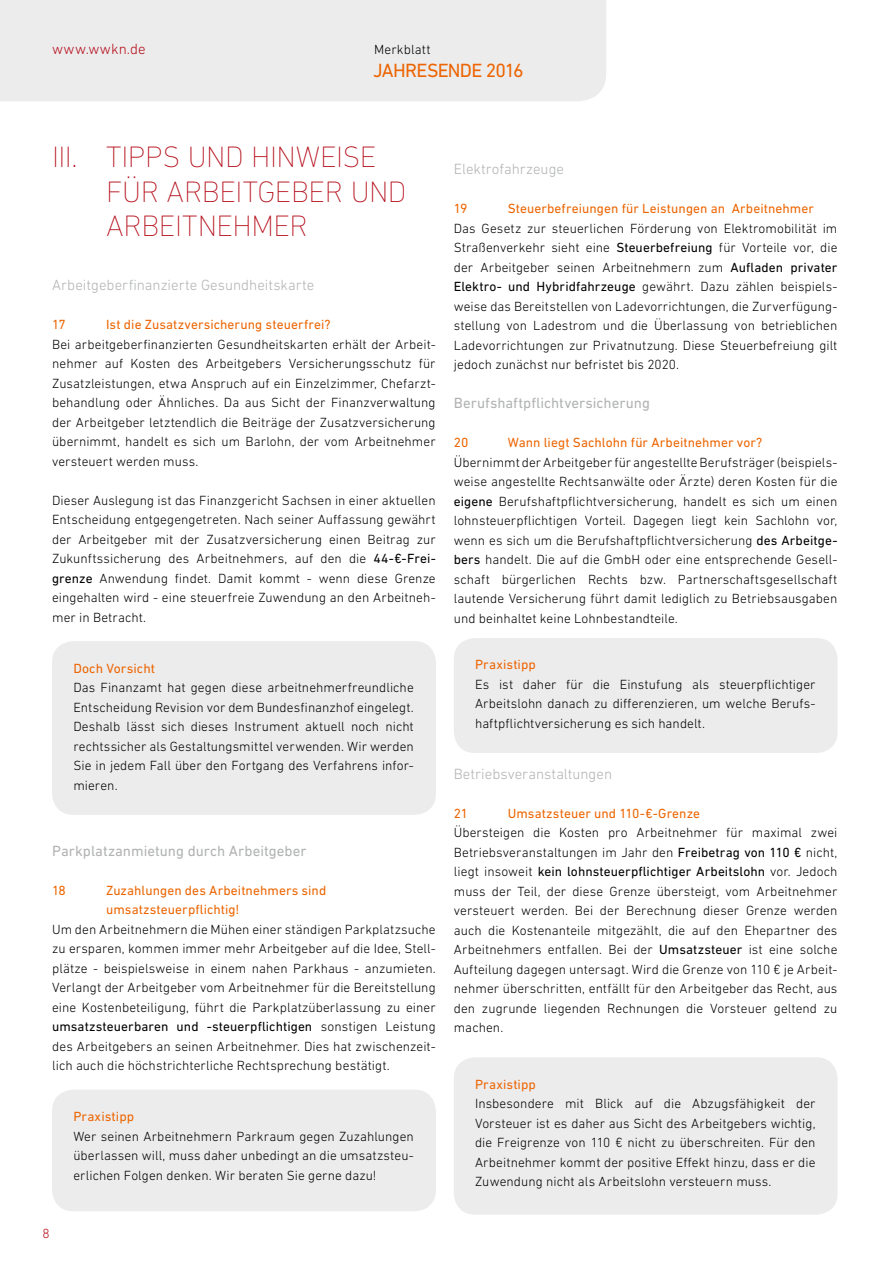
<style>
.page{position:relative;width:893px;height:1263px;background:#fff}
.page>*{position:absolute;margin:0;border:0;box-sizing:border-box;transform-origin:0 0}
.t1{font:200 30px "DIN Next LT Pro";letter-spacing:-.01em;color:#b50f1b}
.t2{font:19.5px "DIN Next LT Pro";letter-spacing:-.04em;color:#ec6502}
.t3{font:300 15px "DIN Next LT Pro";color:#b1b2b3}
.t4{font:15px "DIN Next LT Pro";color:#b1b2b3}
.t5{font:300 15px "DIN Next LT Pro";letter-spacing:.005em;color:#b50f1b}
.t6{font:300 13.5px/19.5px "DIN Next LT Pro";letter-spacing:.005em;color:#000;text-align:justify}
.t7{font:13.5px/19.5px "DIN Next LT Pro";letter-spacing:.005em;color:#ec6502}
.t8{font:300 13.5px "DIN Next LT Pro";color:#b50f1b}
.s1{font-weight:400}
</style>
<div class="page">
<div style="left:0;top:0;width:606px;height:101px;background:#ececed"></div>
<div style="left:52px;top:641px;width:384px;height:174px;background:#ececed;border-radius:21px"></div>
<div style="left:52px;top:1090px;width:384px;height:121px;background:#ececed;border-radius:21px"></div>
<div style="left:454px;top:638px;width:384px;height:115px;background:#ececed;border-radius:21px"></div>
<div style="left:454px;top:1057px;width:384px;height:158px;background:#ececed;border-radius:21px"></div>
<p class="t5" style="left:43px;top:40px;width:80px">www.wwkn.</p>
<p class="t5" style="left:52px;top:40px;width:95px">www.wwkn.dede</p>
<p class="t6" style="left:374px;top:39px;width:58px">Merkblatt</p>
<h2 class="t2" style="left:373px;top:59px;width:152px">Jahresende 2016</h2>
<h1 class="t1" style="left:52px;top:140px;width:84px">III. TIPPS</h1>
<h1 class="t1" style="left:188px;top:140px;width:18px">UND</h1>
<h1 class="t1" style="left:251px;top:140px;width:35px">HINWEISE</h1>
<h1 class="t1" style="left:52px;top:174px;width:28px">FÜR</h1>
<h1 class="t1" style="left:167px;top:174px;width:34px">ARBEITGEBER</h1>
<h1 class="t1" style="left:351px;top:174px;width:18px">UND</h1>
<h1 class="t1" style="left:106px;top:209px;width:35px">ARBEITNEHMER</h1>
<p class="t3" style="left:52px;top:276px;width:264px">Arbeitgeberfinanzierte Gesundheitskarte</p>
<p class="t7" style="left:52px;top:315px;width:15px">17</p>
<p class="t7" style="left:106px;top:315px;width:226px">Ist die Zusatzversicherung steuerfrei?</p>
<p class="t6" style="left:52px;top:334px;width:385px">Bei arbeitgeberfinanzierten Gesundheitskarten erhält der Arbeit&shy;nehmer auf Kosten des Arbeitgebers Versicherungsschutz für Zusatzleistungen, etwa Anspruch auf ein Einzelzimmer, Chefarzt&shy;behandlung oder Ähnliches. Da aus Sicht der Finanzverwaltung der Arbeitgeber letztendlich die Beiträge der Zusatzversicherung übernimmt, handelt es sich um Barlohn, der vom Arbeitnehmer versteuert werden muss.</p>
<p class="t6" style="left:52px;top:490px;width:385px">Dieser Auslegung ist das Finanzgericht Sachsen in einer aktuellen Entscheidung entgegengetreten. Nach seiner Auffassung gewährt der Arbeitgeber mit der Zusatzversicherung einen Beitrag zur Zukunftssicherung des Arbeitnehmers, auf den die <span class="s1">44-€-Frei&shy;grenze</span> Anwendung findet. Damit kommt - wenn diese Grenze eingehalten wird - eine steuerfreie Zuwendung an den Arbeitneh&shy;mer in Betracht.</p>
<p class="t7" style="left:73px;top:658px;width:83px">Doch Vorsicht</p>
<p class="t6" style="left:73px;top:677px;width:342px">Das Finanzamt hat gegen diese arbeitnehmerfreundliche Entscheidung Revision vor dem Bundesfinanzhof eingelegt.<br>Deshalb lässt sich dieses Instrument aktuell noch nicht rechtssicher als Gestaltungsmittel verwenden. Wir werden Sie in jedem Fall über den Fortgang des Verfahrens infor&shy;mieren.</p>
<p class="t4" style="left:52px;top:842px;width:256px">Parkplatzanmietung durch Arbeitgeber</p>
<p class="t7" style="left:52px;top:880px;width:39px">18 Z</p>
<p class="t7" style="left:106px;top:880px;width:222px;text-indent:7px">uzahlungen des Arbeitnehmers sind umsatzsteuerpflichtig!</p>
<p class="t6" style="left:52px;top:919px;width:385px">Um den Arbeitnehmern die Mühen einer ständigen Parkplatzsuche zu ersparen, kommen immer mehr Arbeitgeber auf die Idee, Stell&shy;plätze - beispielsweise in einem nahen Parkhaus - anzumieten.<br>Verlangt der Arbeitgeber vom Arbeitnehmer für die Bereitstellung eine Kostenbeteiligung, führt die Parkplatzüberlassung zu einer <span class="s1">umsatzsteuerbaren und -steuerpflichtigen</span> sonstigen Leistung des Arbeitgebers an seinen Arbeitnehmer. Dies hat zwischenzeit&shy;lich auch die höchstrichterliche Rechtsprechung bestätigt.</p>
<p class="t7" style="left:73px;top:1106px;width:62px">Praxistipp</p>
<p class="t6" style="left:73px;top:1126px;width:342px">Wer seinen Arbeitnehmern Parkraum gegen Zuzahlungen überlassen will, muss daher unbedingt an die umsatzsteu&shy;erlichen Folgen denken. Wir beraten Sie gerne dazu!</p>
<p class="t8" style="left:43px;top:1226px;width:9px">8</p>
<p class="t3" style="left:454px;top:160px;width:112px">Elektrofahrzeuge</p>
<p class="t7" style="left:454px;top:199px;width:39px">19 S</p>
<p class="t7" style="left:516px;top:199px;width:300px">teuerbefreiungen für Leistungen an Arbeitnehmer</p>
<p class="t6" style="left:454px;top:218px;width:385px">Das Gesetz zur steuerlichen Förderung von Elektromobilität im Straßenverkehr sieht eine <span class="s1">Steuerbefreiung</span> für Vorteile vor, die der Arbeitgeber seinen Arbeitnehmern zum <span class="s1">Aufladen privater Elektro- und Hybridfahrzeuge</span> gewährt. Dazu zählen beispiels&shy;weise das Bereitstellen von Ladevorrichtungen, die Zurverfügung&shy;stellung von Ladestrom und die Überlassung von betrieblichen Ladevorrichtungen zur Privatnutzung. Diese Steuerbefreiung gilt jedoch zunächst nur befristet bis 2020.</p>
<p class="t4" style="left:454px;top:394px;width:198px">Berufshaftpflichtversicherung</p>
<p class="t7" style="left:454px;top:433px;width:16px">20</p>
<p class="t7" style="left:508px;top:433px;width:256px">Wann liegt Sachlohn für Arbeitnehmer vor?</p>
<p class="t6" style="left:454px;top:452px;width:385px">Übernimmt der Arbeitgeber für angestellte Berufsträger (beispiels&shy;weise angestellte Rechtsanwälte oder Ärzte) deren Kosten für die <span class="s1">eigene</span> Berufshaftpflichtversicherung, handelt es sich um einen lohnsteuerpflichtigen Vorteil. Dagegen liegt kein Sachlohn vor, wenn es sich um die Berufshaftpflichtversicherung <span class="s1">des Arbeitge&shy;bers</span> handelt. Die auf die GmbH oder eine entsprechende Gesell&shy;schaft bürgerlichen Rechts bzw. Partnerschaftsgesellschaft lautende Versicherung führt damit lediglich zu Betriebsausgaben und beinhaltet keine Lohnbestandteile.</p>
<p class="t7" style="left:475px;top:655px;width:62px">Praxistipp</p>
<p class="t6" style="left:475px;top:674px;width:342px">Es ist daher für die Einstufung als steuerpflichtiger Arbeitslohn danach zu differenzieren, um welche Berufs&shy;haftpflichtversicherung es sich handelt.</p>
<p class="t3" style="left:454px;top:765px;width:160px">Betriebsveranstaltungen</p>
<p class="t7" style="left:454px;top:803px;width:39px">21 U</p>
<p class="t7" style="left:516px;top:803px;width:185px">msatzsteuer und 110-€-Grenze</p>
<p class="t6" style="left:454px;top:823px;width:385px">Übersteigen die Kosten pro Arbeitnehmer für maximal zwei Betriebsveranstaltungen im Jahr den <span class="s1">Freibetrag von 110 €</span> nicht, liegt insoweit <span class="s1">kein lohnsteuerpflichtiger Arbeitslohn</span> vor. Jedoch muss der Teil, der diese Grenze übersteigt, vom Arbeitnehmer versteuert werden. Bei der Berechnung dieser Grenze werden auch die Kostenanteile mitgezählt, die auf den Ehepartner des Arbeitnehmers entfallen. Bei der <span class="s1">U msatzsteuer</span> ist eine solche Aufteilung dagegen untersagt. Wird die Grenze von 110 € je Arbeit&shy;nehmer überschritten, entfällt für den Arbeitgeber das Recht, aus den zugrunde liegenden Rechnungen die Vorsteuer geltend zu machen.</p>
<p class="t7" style="left:475px;top:1074px;width:62px">Praxistipp</p>
<p class="t6" style="left:475px;top:1094px;width:342px">Insbesondere mit Blick auf die Abzugsfähigkeit der Vorsteuer ist es daher aus Sicht des Arbeitgebers wichtig, die Freigrenze von 110 € nicht zu überschreiten. Für den Arbeitnehmer kommt der positive Effekt hinzu, dass er die Zuwendung nicht als Arbeitslohn versteuern muss.</p>
</div>
